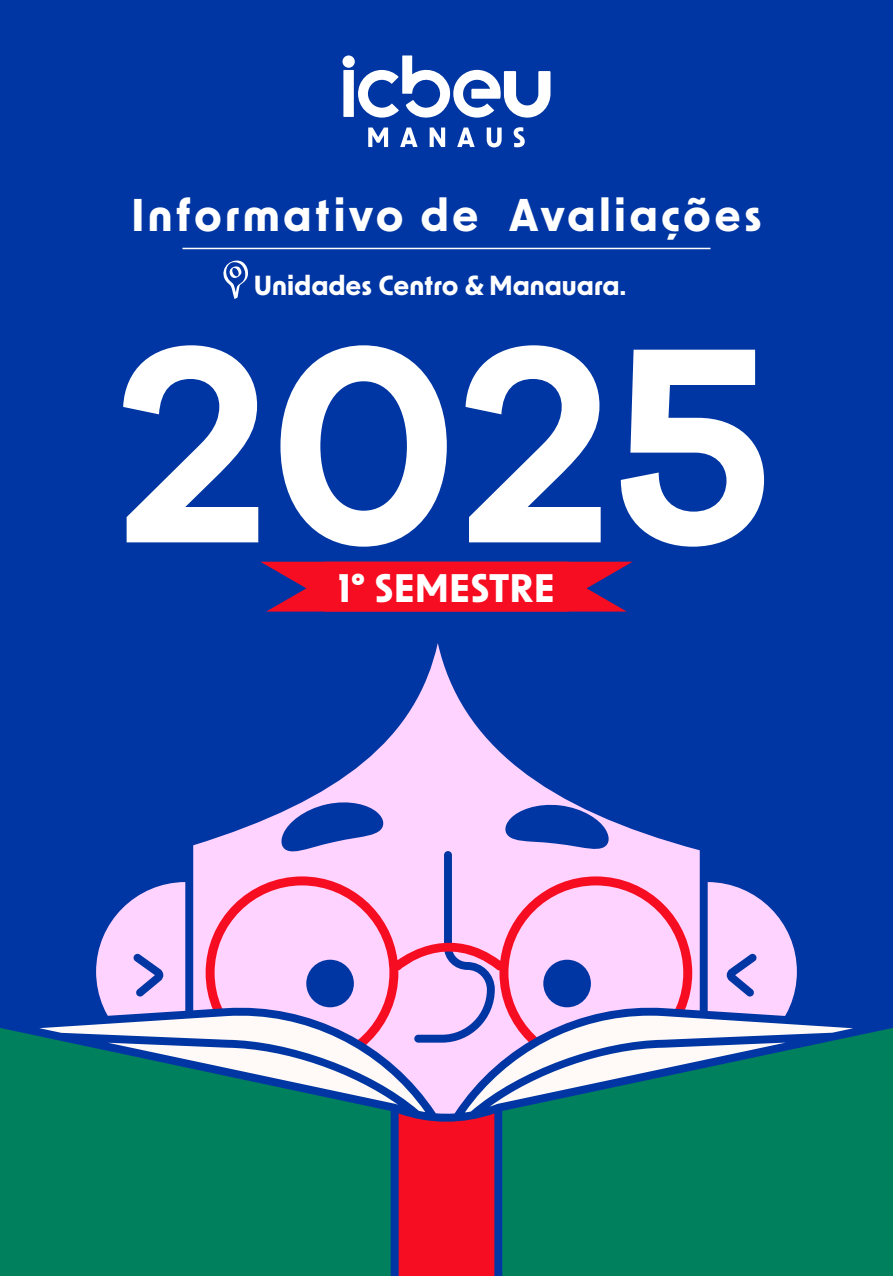
<style>
.page{position:relative;width:893px;height:1276px;background:#0036a3}
.page>*{position:absolute;margin:0;border:0;box-sizing:border-box;transform-origin:0 0}
.t1{font:600 287.55px "Galano Grotesque Alt";color:#fff}
.t2{font:700 43.5px "New Order";letter-spacing:.075em;color:#fff}
.t3{font:700 37.8px "New Order";color:#fff}
.t4{font:700 26.25px "New Order";color:#fff}
</style>
<div class="page">
<svg style="left:96px;top:643px;width:701px;height:359px"></svg>
<svg style="left:727px;top:953px;width:30px;height:43px"></svg>
<svg style="left:133px;top:953px;width:30px;height:43px"></svg>
<svg style="left:279px;top:799px;width:107px;height:53px"></svg>
<svg style="left:503px;top:803px;width:108px;height:47px"></svg>
<svg style="left:414px;top:851px;width:81px;height:25px;background:#e6c4f6"></svg>
<svg style="left:206px;top:876px;width:486px;height:126px;background:#ecb0de"></svg>
<svg style="left:0;top:1002px;width:893px;height:274px;background:#3a817a"></svg>
<svg style="left:368px;top:127px;width:20px;height:20px"></svg>
<svg style="left:400px;top:127px;width:18px;height:20px"></svg>
<svg style="left:430px;top:127px;width:15px;height:20px"></svg>
<svg style="left:457px;top:127px;width:18px;height:20px"></svg>
<svg style="left:487px;top:127px;width:15px;height:20px"></svg>
<svg style="left:514px;top:127px;width:11px;height:20px"></svg>
<svg style="left:343px;top:55px;width:207px;height:63px"></svg>
<svg style="left:261px;top:562px;width:371px;height:49px;background:#d61231"></svg>
<svg style="left:223px;top:260px;width:25px;height:39px"></svg>
<hr style="left:182px;top:248px;width:528px;height:1px;background:#fff">
<h2 class="t2" style="left:131px;top:187px;width:632px">Informativo de Avaliações</h2>
<p class="t4" style="left:254px;top:268px;width:374px">Unidades Centro &amp; Manauara.</p>
<h1 class="t1" style="left:117px;top:260px;width:660px">2025</h1>
<h3 class="t3" style="left:338px;top:563px;width:218px">1° SEMESTRE</h3>
</div>
